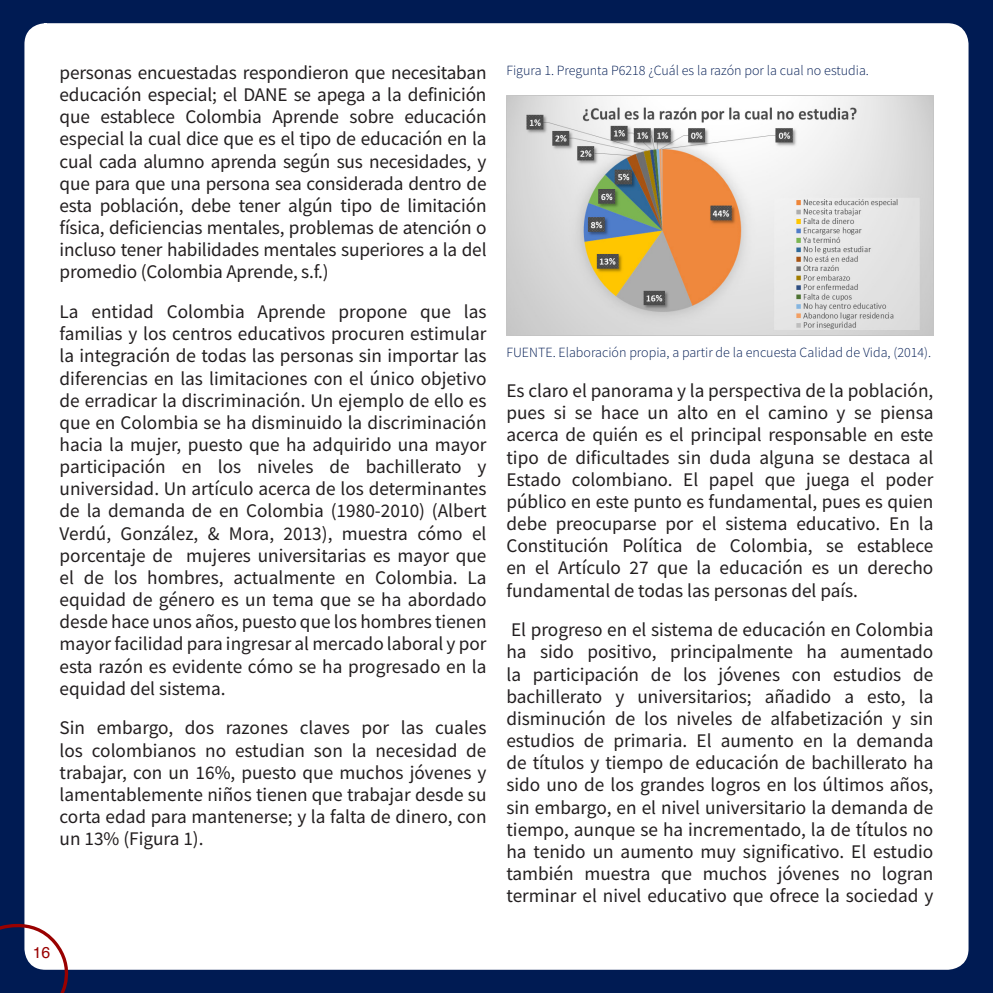
<style>
.page{position:relative;width:993px;height:993px;background:#fff}
.page>*{position:absolute;margin:0;border:0;box-sizing:border-box;transform-origin:0 0}
.t1{font:19.25px/22.1px "Source Sans Pro";color:#231f20;text-align:justify}
.t2{font:15.75px "Helvetica";color:#990100}
.t3{font:300 14px "Source Sans Pro";color:#001b53}
</style>
<div class="page">
<div style="left:0;top:0;width:992px;height:991px;background:#001b53"></div>
<div style="left:26px;top:25px;width:940px;height:942px;background:#fff;border-radius:19px"></div>
<div style="left:24px;top:23px;width:944px;height:946px;border:4px solid #fff;border-radius:19px"></div>
<svg style="left:0;top:914px;width:80px;height:78px"></svg>
<img style="left:506px;top:95px;width:427px;height:240px">
<p class="t1" style="left:60px;top:61px;width:428px">personas encuestadas respondieron que necesitaban educación especial; el DANE se apega a la definición que establece Colombia Aprende sobre educación especial la cual dice que es el tipo de educación en la cual cada alumno aprenda según sus necesidades, y que para que una persona sea considerada dentro de esta población, debe tener algún tipo de limitación física, deficiencias mentales, problemas de atención o incluso tener habilidades mentales superiores a la del promedio (Colombia Aprende, s.f.)</p>
<p class="t1" style="left:60px;top:300px;width:428px">La entidad Colombia Aprende propone que las familias y los centros educativos procuren estimular la integración de todas las personas sin importar las diferencias en las limitaciones con el único objetivo de erradicar la discriminación. Un ejemplo de ello es que en Colombia se ha disminuido la discriminación hacia la mujer, puesto que ha adquirido una mayor participación en los niveles de bachillerato y universidad. Un artículo acerca de los determinantes de la demanda de en Colombia (1980-2010) (Albert Verdú, González, &amp; Mora, 2013), muestra cómo el porcentaje de mujeres universitarias es mayor que el de los hombres, actualmente en Colombia. La equidad de género es un tema que se ha abordado desde hace unos años, puesto que los hombres tienen mayor facilidad para ingresar al mercado laboral y por esta razón es evidente cómo se ha progresado en la equidad del sistema.</p>
<p class="t1" style="left:60px;top:716px;width:428px">Sin embargo, dos razones claves por las cuales los colombianos no estudian son la necesidad de trabajar, con un 16%, puesto que muchos jóvenes y lamentablemente niños tienen que trabajar desde su corta edad para mantenerse; y la falta de dinero, con un 13% (Figura 1).</p>
<p class="t2" style="left:33px;top:939px;width:19px">16</p>
<p class="t3" style="left:506px;top:62px;width:364px">Figura 1. Pregunta P6218 ¿Cuál es la razón por la cual no estudia.</p>
<p class="t3" style="left:506px;top:344px;width:426px">FUENTE. Elaboración propia, a partir de la encuesta Calidad de Vida, (2014).</p>
<p class="t1" style="left:506px;top:379px;width:428px">Es claro el panorama y la perspectiva de la población, pues si se hace un alto en el camino y se piensa acerca de quién es el principal responsable en este tipo de dificultades sin duda alguna se destaca al Estado colombiano. El papel que juega el poder público en este punto es fundamental, pues es quien debe preocuparse por el sistema educativo. En la Constitución Política de Colombia, se establece en el Artículo 27 que la educación es un derecho fundamental de todas las personas del país.</p>
<p class="t1" style="left:506px;top:618px;width:428px">El progreso en el sistema de educación en Colombia ha sido positivo, principalmente ha aumentado la participación de los jóvenes con estudios de bachillerato y universitarios; añadido a esto, la disminución de los niveles de alfabetización y sin estudios de primaria. El aumento en la demanda de títulos y tiempo de educación de bachillerato ha sido uno de los grandes logros en los últimos años, sin embargo, en el nivel universitario la demanda de tiempo, aunque se ha incrementado, la de títulos no ha tenido un aumento muy significativo. El estudio también muestra que muchos jóvenes no logran terminar el nivel educativo que ofrece la sociedad y</p>
</div>
